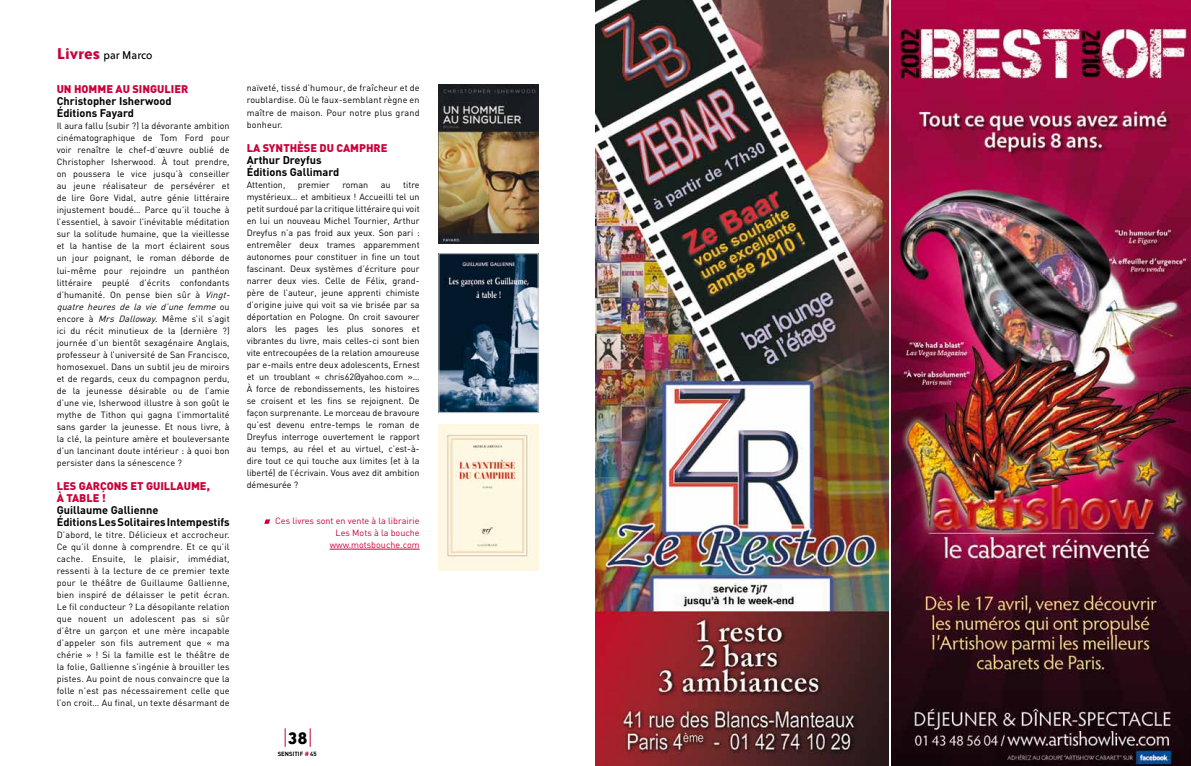
<style>
.page{position:relative;width:1191px;height:766px;background:#fff}
.page>*{position:absolute;margin:0;border:0;box-sizing:border-box;transform-origin:0 0}
.t1{font:700 20px "Bailey Sans ITC";color:#000}
.t2{font:13px "Bailey Sans ITC";color:#000}
.t3{font:700 11px/12px "DIN";color:#000}
.t4{font:900 11px/12px "DIN";color:#cb003a}
.t5{font:9px/12px "DIN";letter-spacing:.01em;color:#000;text-align:justify}
.t6{font:9px/12px "DIN";color:#cb003a;text-align:right}
.t7{font:700 6px "DIN";color:#000}
.s1{font-weight:700;font-size:18px;color:#cb003a}
.s2{font-style:italic}
.s3{color:#cb003a}
</style>
<div class="page">
<svg style="left:285px;top:728px;width:1px;height:18px"></svg>
<svg style="left:310px;top:728px;width:1px;height:18px"></svg>
<img style="left:891px;top:0;width:300px;height:765px">
<hr style="left:330px;top:548px;width:90px;height:1px;background:#cb003a">
<svg style="left:264px;top:519px;width:6px;height:4px"></svg>
<img style="left:439px;top:84px;width:100px;height:159px">
<img style="left:439px;top:425px;width:99px;height:145px">
<img style="left:440px;top:255px;width:96px;height:156px">
<div style="left:438px;top:253px;width:100px;height:160px;border:1px solid #c6c7c8"></div>
<img style="left:595px;top:0;width:293px;height:765px">
<h2 class="t2" style="left:57px;top:48px;width:97px"><span class="s1">Livres</span> par Marco</h2>
<p class="t4" style="left:57px;top:83px;width:133px">UN HOMME AU SINGULIER</p>
<p class="t3" style="left:57px;top:95px;width:116px">Christopher Isherwood<br>Éditions Fayard</p>
<p class="t5" style="left:57px;top:120px;width:177px;text-align:left">Il aura fallu (subir ?) la dévorante ambition cinématographique de Tom Ford pour voir renaître le chef-d’œuvre oublié de Christopher Isherwood. À tout prendre, on poussera le vice jusqu’à conseiller au jeune réalisateur de persévérer et de lire Gore Vidal, autre génie littéraire injustement boudé… Parce qu’il touche à l’essentiel, à savoir l’inévitable méditation sur la solitude humaine, que la vieillesse et la hantise de la mort éclairent sous un jour poignant, le roman déborde de lui-même pour rejoindre un panthéon littéraire peuplé d’écrits confondants d’humanité. On pense bien sûr à <span class="s2">Vingt&shy;quatre heures de la vie d’une femme</span> o u encore à <span class="s2">Mrs Dalloway</span>. Même s’il s’agit ici du récit minutieux de la (dernière ?) journée d’un bientôt sexagénaire Anglais, professeur à l’université de San Francisco, homosexuel. Dans un subtil jeu de miroirs et de regards, ceux du compagnon perdu, de la jeunesse désirable ou de l’amie d’une vie, Isherwood illustre à son goût le mythe de Tithon qui gagna l’immortalité sans garder la jeunesse. Et nous livre, à la clé, la peinture amère et bouleversante d’un lancinant doute intérieur : à quoi bon persister dans la sénescence ?</p>
<p class="t4" style="left:57px;top:479px;width:155px">LES GARÇONS ET GUILLAUME,<br>À TABLE !</p>
<p class="t3" style="left:57px;top:503px;width:174px">Guillaume Gallienne<br>Éditions Les Solitaires Intempestifs</p>
<p class="t5" style="left:57px;top:528px;width:174px">D’abord, le titre. Délicieux et accrocheur.<br>Ce qu’il donne à comprendre. Et ce qu’il cache. Ensuite, le plaisir, immédiat, ressenti à la lecture de ce premier texte pour le théâtre de Guillaume Gallienne, bien inspiré de délaisser le petit écran.<br>Le fil conducteur ? La désopilante relation que nouent un adolescent pas si sûr d’être un garçon et une mère incapable d’appeler son fils autrement que « ma chérie » ! Si la famille est le théâtre de la folie, Gallienne s’ingénie à brouiller les pistes. Au point de nous convaincre que la folle n’est pas nécessairement celle que l’on croit… Au final, un texte désarmant de</p>
<p class="t5" style="left:247px;top:82px;width:174px">naïveté, tissé d’humour, de fraîcheur et de roublardise. Où le faux-semblant règne en maître de maison. Pour notre plus grand bonheur.</p>
<p class="t4" style="left:247px;top:141px;width:98px">LA SYNTHÈSE DU CAMPH</p>
<p class="t4" style="left:373px;top:141px;width:15px">RE</p>
<p class="t3" style="left:247px;top:153px;width:94px">Arthur Dreyfus<br>Éditions Gallimard</p>
<p class="t5" style="left:247px;top:178px;width:40px">Attention,</p>
<p class="t5" style="left:298px;top:178px;width:33px">premier</p>
<p class="t5" style="left:342px;top:178px;width:27px">roman</p>
<p class="t5" style="left:381px;top:178px;width:11px">au</p>
<p class="t5" style="left:247px;top:178px;width:174px;text-indent:156px">titre mystérieux… et ambitieux ! Accueilli tel un petit surdoué par la critique littéraire qui voit en lui un nouveau Michel Tournier, Arthur Dreyfus n’a pas froid aux yeux. Son pari : entremêler deux trames apparemment autonomes pour constituer in fine un tout fascinant. Deux systèmes d’écriture pour narrer deux vies. Celle de Félix, grand&shy;père de l’auteur, jeune apprenti chimiste d’origine juive qui voit sa vie brisée par sa déportation en Pologne. On croit savourer alors les pages les plus sonores et vibrantes du livre, mais celles-ci sont bien vite entrecoupées de la relation amoureuse par e-mails entre deux adolescents, Ernest et un troublant « chris62@yahoo.com »… À force de rebondissements, les histoires se croisent et les fins se rejoignent. De façon surprenante. Le morceau de bravoure qu’est devenu entre-temps le roman de Dreyfus interroge ouvertement le rapport au temps, au réel et au virtuel, c’est-à&shy;dire tout ce qui touche aux limites (et à la liberté) de l’écrivain. Vous avez dit ambition démesurée ?</p>
<p class="t6" style="left:275px;top:514px;width:146px">Ces livres sont en vente à la librairie<br>Les Mots à la bouche www.motsbouche.com</p>
<h1 class="t1" style="left:288px;top:726px;width:21px">38</h1>
<p class="t7" style="left:278px;top:749px;width:5px">sensiti</p>
<p class="t7" style="left:300px;top:749px;width:18px">f <span class="s3">#</span> 45</p>
</div>
